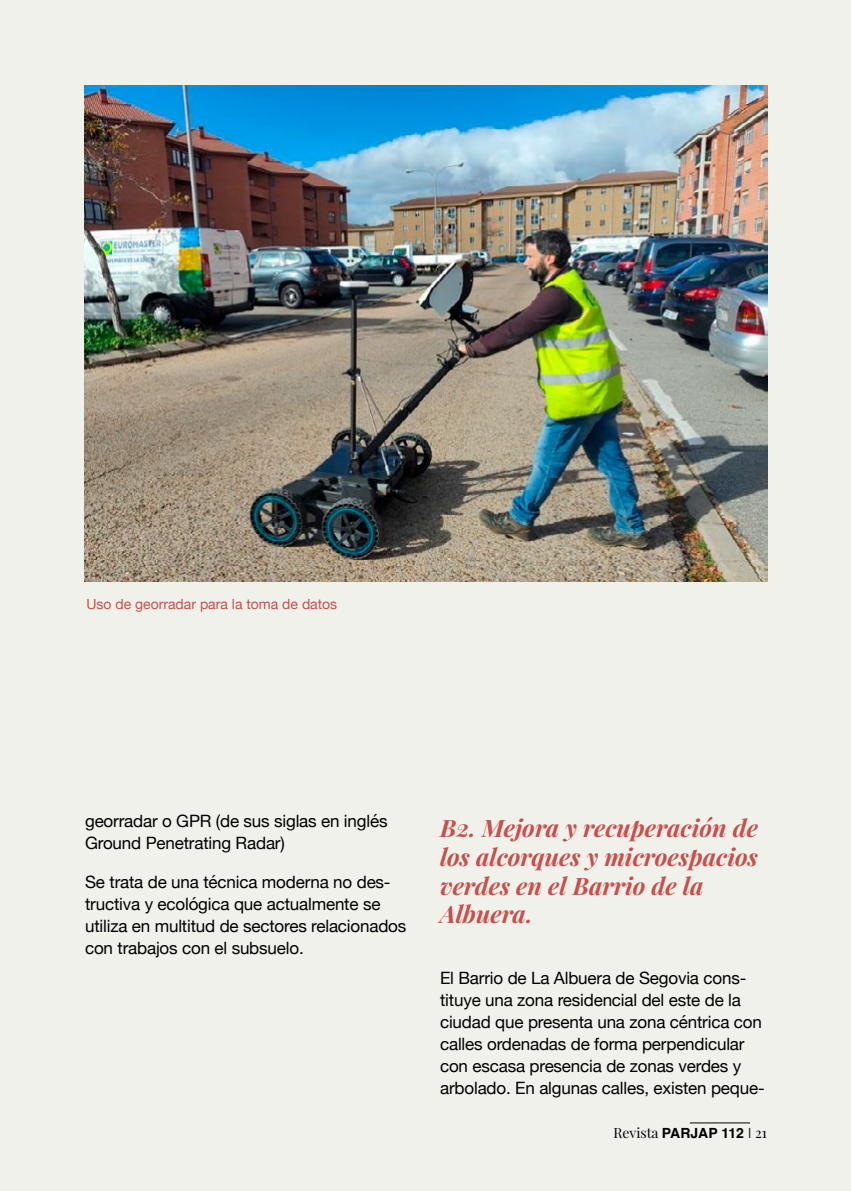
<style>
.page{position:relative;width:851px;height:1191px;background:#fff}
.page>*{position:absolute;margin:0;border:0;box-sizing:border-box;transform-origin:0 0}
.t1{font:italic 700 24px/28.8px "Playfair Display";color:#c94f4a}
.t2{font:17px/22px "Helvetica Neue";letter-spacing:-.01em;color:#000}
.t3{font:14px "Helvetica Neue";color:#c94f4a}
.t4{font:14px "Playfair Display";color:#000}
.s1{font-family:"Helvetica";font-weight:700}
.s2{font-family:"Helvetica";font-weight:300}
</style>
<div class="page">
<div style="left:0;top:0;width:850px;height:1191px;background:#f1f1ec"></div>
<hr style="left:689px;top:1122px;width:60px;height:1px;background:#000">
<img style="left:85px;top:85px;width:682px;height:496px">
<p class="t3" style="left:86px;top:594px;width:252px">Uso de georradar para la toma de datos</p>
<p class="t2" style="left:85px;top:811px;width:304px">georradar o GPR (de sus siglas en inglés<br>Ground Penetrating Radar)</p>
<p class="t2" style="left:85px;top:872px;width:323px">Se trata de una técnica moderna no des&shy;tructiva y ecológica que actualmente se utiliza en multitud de sectores relacionados con trabajos con el subsuelo.</p>
<h1 class="t1" style="left:440px;top:812px;width:319px">B2. Mejora y recuperación de los alcorques y microespacios verdes en el Barrio de la<br>Albuera.</h1>
<p class="t2" style="left:440px;top:968px;width:326px">El Barrio de La Albuera de Segovia cons&shy;tituye una zona residencial del este de la ciudad que presenta una zona céntrica con calles ordenadas de forma perpendicular con escasa presencia de zonas verdes y arbolado. En algunas calles, existen peque-</p>
<p class="t4" style="left:613px;top:1124px;width:155px">Revista <span class="s1">PARJAP 112</span> <span class="s2">I</span> 21</p>
</div>
